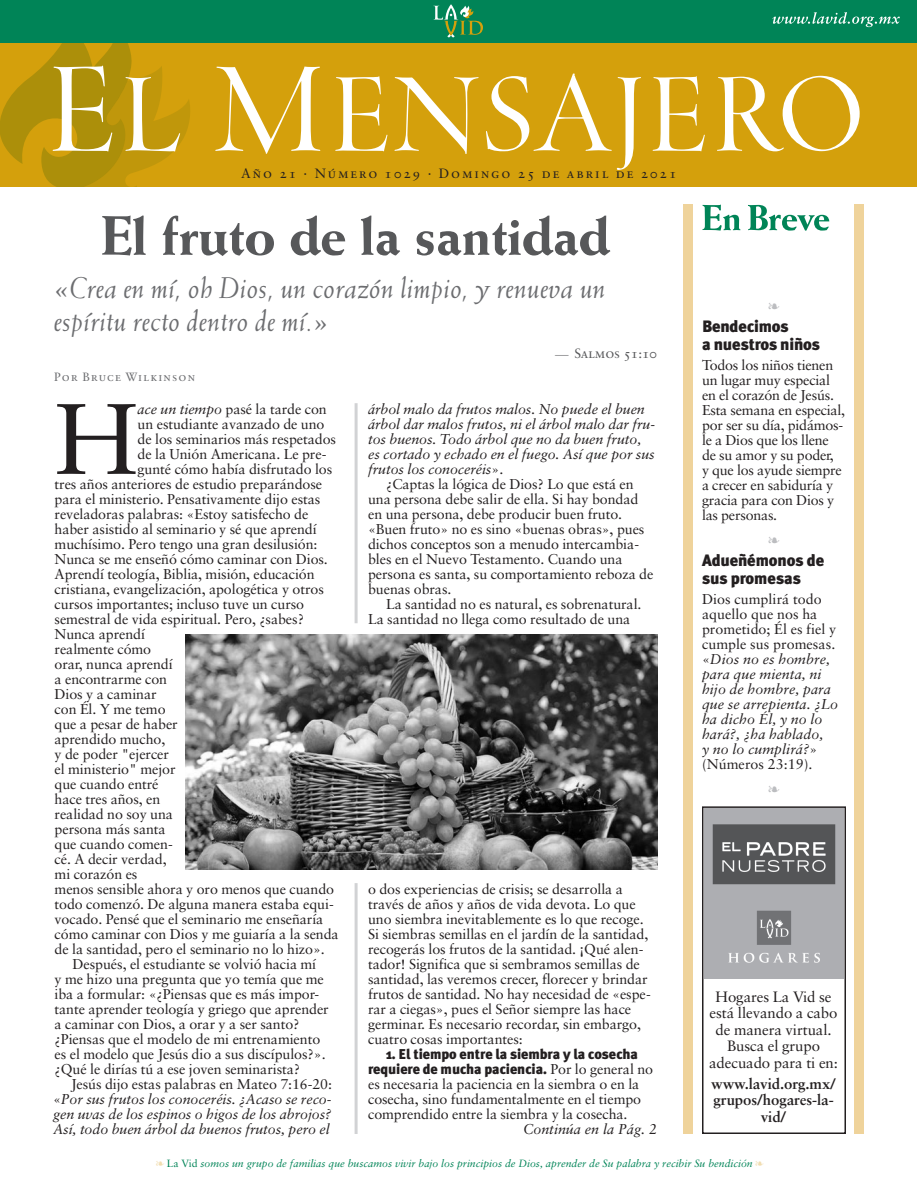
<style>
.page{position:relative;width:918px;height:1188px;background:#fff}
.page>*{position:absolute;margin:0;border:0;box-sizing:border-box;transform-origin:0 0}
.Primer_párrafo_porta{font:100.2px "Sabon";color:#231f20}
.Título_portada{font:800 55.5px "Weiss";letter-spacing:-.015em;color:#57585a}
.Título_portada-2{font:italic 30px/33px "Weiss";letter-spacing:.005em;color:#6c6d70}
.t1{font:900 16.5px/18px "Meta Plus";letter-spacing:-.005em;color:#231f20}
.t2{font:15px/16.5px "Sabon";letter-spacing:-.005em;color:#231f20;text-align:center}
.t3{font:700 15px/16.5px "Sabon";letter-spacing:-.005em;color:#231f20;text-align:center}
.Texto_portada{font:14.25px/15px "Sabon";letter-spacing:-.005em;color:#231f20}
.Primer_párrafo_porta-2{font:14.25px "Sabon";letter-spacing:-.005em;color:#231f20}
.Texto_portada-2{font:italic 14.25px/15px "Sabon";letter-spacing:-.005em;color:#231f20}
.t4{font:13.5px "Sabon Roman SC";letter-spacing:.145em;color:#231f20}
.Título_portada-3{font:13.5px "Sabon Roman SC";letter-spacing:-.005em;color:#57585a}
.Subítulo_portada{font:12px "Sabon Roman SC";letter-spacing:.1em;color:#6c6d70}
.t5{font:italic 10.5px "Sabon";color:#008457}
.s1{font-family:"Weiss";font-style:italic;color:#6c6d70}
.s2{font-style:italic}
.s3{font-style:normal}
.s4{font-family:"Meta Plus";font-weight:900}
.s5{color:#f1ddb1}
</style>
<div class="page">
<div style="left:0;top:42px;width:916px;height:144px;background:#d4a00c"></div>
<div style="left:0;top:0;width:916px;height:42px;background:#008457"></div>
<svg style="left:433px;top:4px;width:50px;height:34px"></svg>
<svg style="left:772px;top:12px;width:128px;height:15px"></svg>
<div style="left:855px;top:204px;width:9px;height:930px;background:#efd39b"></div>
<div style="left:684px;top:204px;width:9px;height:930px;background:#efd39b"></div>
<svg style="left:702px;top:205px;width:38px;height:26px"></svg>
<svg style="left:748px;top:205px;width:81px;height:26px"></svg>
<svg style="left:0;top:42px;width:190px;height:144px"></svg>
<svg style="left:215px;top:67px;width:106px;height:87px"></svg>
<svg style="left:335px;top:76px;width:53px;height:76px"></svg>
<svg style="left:394px;top:77px;width:85px;height:77px"></svg>
<svg style="left:486px;top:73px;width:155px;height:97px"></svg>
<svg style="left:652px;top:76px;width:53px;height:76px"></svg>
<svg style="left:717px;top:76px;width:143px;height:75px"></svg>
<img style="left:185px;top:634px;width:472px;height:235px">
<hr style="left:355px;top:403px;width:3px;height:220px;background:#d1d2d4">
<hr style="left:355px;top:883px;width:3px;height:251px;background:#d1d2d4">
<div style="left:702px;top:806px;width:144px;height:328px;border:2px solid #231f20"></div>
<img style="left:705px;top:809px;width:138px;height:169px">
<p class="t4" style="left:241px;top:166px;width:437px">Año 21 · Número 1029 · Domingo 25 de abril de 2021</p>
<p class="Título_portada" style="left:101px;top:202px;width:511px">El fruto de la santidad</p>
<p class="Título_portada-2" style="left:54px;top:271px;width:554px">«Crea en mí, oh Dios, un corazón limpio, y renueva un espíritu recto dentro de mí.»</p>
<p class="Título_portada-3" style="left:555px;top:345px;width:103px"><span class="s1">—</span> Salmos 51:10</p>
<p class="Subítulo_portada" style="left:54px;top:369px;width:143px">Por Bruce Wilkinson</p>
<p class="Primer_párrafo_porta" style="left:55px;top:379px;width:85px">H</p>
<p class="Primer_párrafo_porta-2" style="left:138px;top:401px;width:191px"><span class="s2">ace un tiempo</span> pasé la tarde con</p>
<p class="Texto_portada-2" style="left:368px;top:402px;width:289px">árbol malo da frutos malos. No puede el buen árbol dar malos frutos, ni el árbol malo dar fru&shy;tos buenos. Todo árbol que no da buen fruto, es cortado y echado en el fuego. Así que por sus frutos los conoceréis<span class="s3">».</span></p>
<p class="Texto_portada" style="left:368px;top:476px;width:287px;text-indent:18px">¿Captas la lógica de Dios? Lo que está en una persona debe salir de ella. Si hay bondad en una persona, debe producir buen fruto. «Buen fruto» no es sino «buenas obras», pues dichos conceptos son a menudo intercambia&shy;bles en el Nuevo Testamento. Cuando una persona es santa, su comportamiento reboza de buenas obras.</p>
<p class="Texto_portada" style="left:368px;top:596px;width:275px;text-indent:18px">La santidad no es natural, es sobrenatural.<br>La santidad no llega como resultado de una</p>
<p class="Primer_párrafo_porta-2" style="left:138px;top:416px;width:188px">un estudiante avanzado de uno</p>
<p class="Primer_párrafo_porta-2" style="left:138px;top:431px;width:200px">de los seminarios más respetados</p>
<p class="Primer_párrafo_porta-2" style="left:138px;top:446px;width:190px">de la Unión Americana. Le pre-</p>
<p class="Primer_párrafo_porta-2" style="left:138px;top:461px;width:196px">gunté cómo había disfrutado los</p>
<p class="Primer_párrafo_porta-2" style="left:55px;top:476px;width:269px">tres años anteriores de estudio preparándose</p>
<p class="Primer_párrafo_porta-2" style="left:55px;top:491px;width:267px">para el ministerio. Pensativamente dijo estas</p>
<p class="Primer_párrafo_porta-2" style="left:55px;top:506px;width:255px">reveladoras palabras: «Estoy satisfecho de</p>
<p class="Primer_párrafo_porta-2" style="left:55px;top:521px;width:264px">haber asistido al seminario y sé que aprendí</p>
<p class="Primer_párrafo_porta-2" style="left:55px;top:536px;width:265px">muchísimo. Pero tengo una gran desilusión:</p>
<p class="Primer_párrafo_porta-2" style="left:55px;top:551px;width:275px">Nunca se me enseñó cómo caminar con Dios.</p>
<p class="Primer_párrafo_porta-2" style="left:55px;top:566px;width:262px">Aprendí teología, Biblia, misión, educación</p>
<p class="Primer_párrafo_porta-2" style="left:55px;top:581px;width:271px">cristiana, evangelización, apologética y otros</p>
<p class="Primer_párrafo_porta-2" style="left:55px;top:596px;width:251px">cursos importantes; incluso tuve un curso</p>
<p class="Primer_párrafo_porta-2" style="left:55px;top:611px;width:251px">semestral de vida espiritual. Pero, ¿sabes?</p>
<p class="Primer_párrafo_porta-2" style="left:55px;top:626px;width:92px">Nunca aprendí</p>
<p class="Primer_párrafo_porta-2" style="left:55px;top:641px;width:98px">realmente cómo</p>
<p class="Primer_párrafo_porta-2" style="left:55px;top:656px;width:120px">orar, nunca aprendí</p>
<p class="Primer_párrafo_porta-2" style="left:55px;top:671px;width:114px">a encontrarme con</p>
<p class="Primer_párrafo_porta-2" style="left:55px;top:686px;width:104px">Dios y a caminar</p>
<p class="Primer_párrafo_porta-2" style="left:55px;top:701px;width:113px">con Él. Y me temo</p>
<p class="Primer_párrafo_porta-2" style="left:55px;top:716px;width:125px">que a pesar de haber</p>
<p class="Primer_párrafo_porta-2" style="left:55px;top:731px;width:112px">aprendido mucho,</p>
<p class="Primer_párrafo_porta-2" style="left:55px;top:746px;width:116px">y de poder "ejercer</p>
<p class="Primer_párrafo_porta-2" style="left:55px;top:761px;width:123px">el ministerio" mejor</p>
<p class="Primer_párrafo_porta-2" style="left:55px;top:776px;width:106px">que cuando entré</p>
<p class="Primer_párrafo_porta-2" style="left:55px;top:791px;width:107px">hace tres años, en</p>
<p class="Primer_párrafo_porta-2" style="left:55px;top:806px;width:120px">realidad no soy una</p>
<p class="Primer_párrafo_porta-2" style="left:55px;top:821px;width:113px">persona más santa</p>
<p class="Primer_párrafo_porta-2" style="left:55px;top:836px;width:120px">que cuando comen-</p>
<p class="Primer_párrafo_porta-2" style="left:55px;top:851px;width:114px">cé. A decir verdad,</p>
<p class="Primer_párrafo_porta-2" style="left:55px;top:866px;width:84px">mi corazón es</p>
<p class="Primer_párrafo_porta-2" style="left:55px;top:881px;width:281px">menos sensible ahora y oro menos que cuando</p>
<p class="Primer_párrafo_porta-2" style="left:55px;top:896px;width:281px">todo comenzó. De alguna manera estaba equi-</p>
<p class="Primer_párrafo_porta-2" style="left:55px;top:911px;width:270px">vocado. Pensé que el seminario me enseñaría</p>
<p class="Primer_párrafo_porta-2" style="left:55px;top:926px;width:286px">cómo caminar con Dios y me guiaría a la senda</p>
<p class="Primer_párrafo_porta-2" style="left:55px;top:941px;width:272px">de la santidad, pero el seminario no lo hizo».</p>
<p class="Texto_portada" style="left:55px;top:956px;width:276px;text-indent:18px">Después, el estudiante se volvió hacia mí<br>y me hizo una pregunta que yo temía que me iba a formular: «¿Piensas que es más impor&shy;tante aprender teología y griego que aprender a caminar con Dios, a orar y a ser santo? ¿Piensas que el modelo de mi entrenamiento es el modelo que Jesús dio a sus discípulos?». ¿Qué le dirías tú a ese joven seminarista?</p>
<p class="Texto_portada-2" style="left:53px;top:1077px;width:280px;text-align:justify;text-indent:18px"><span class="s3">Jesús dijo estas palabras en Mateo 7:16-20: «</span>Por sus frutos los conoceréis. ¿Acaso se reco&shy;gen uvas de los espinos o higos de los abrojos?<br>Así, todo buen árbol da buenos frutos, pero el</p>
<p class="Texto_portada" style="left:368px;top:881px;width:284px">o dos experiencias de crisis; se desarrolla a través de años y años de vida devota. Lo que uno siembra inevitablemente es lo que recoge.<br>Si siembras semillas en el jardín de la santidad, recogerás los frutos de la santidad. ¡Qué alen&shy;tador! Significa que si sembramos semillas de santidad, las veremos crecer, florecer y brindar frutos de santidad. No hay necesidad de «espe&shy;rar a ciegas», pues el Señor siempre las hace germinar. Es necesario recordar, sin embargo, cuatro cosas importantes:</p>
<p class="Texto_portada" style="left:368px;top:1046px;width:287px;text-indent:18px"><span class="s4">1. El tiempo entre la siembra y la cosecha requiere de mucha paciencia.</span> Por lo general no es necesaria la paciencia en la siembra o en la cosecha, sino fundamentalmente en el tiempo comprendido entre la siembra y la cosecha.</p>
<p class="Texto_portada-2" style="left:523px;top:1122px;width:135px">Continúa en la Pág. 2</p>
<p class="t1" style="left:702px;top:318px;width:119px">Bendecimos<br>a nuestros niños</p>
<p class="Texto_portada" style="left:702px;top:357px;width:145px">Todos los niños tienen un lugar muy especial en el corazón de Jesús.<br>Esta semana en especial, por ser su día, pidámos&shy;le a Dios que los llene de su amor y su poder,<br>y que los ayude siempre a crecer en sabiduría y gracia para con Dios y las personas.</p>
<p class="t1" style="left:702px;top:552px;width:124px">Adueñémonos de sus promesas</p>
<p class="Texto_portada-2" style="left:702px;top:591px;width:138px"><span class="s3">Dios cumplirá todo aquello que nos ha prometido; Él es fiel y cumple sus promesas. «</span>Dios no es hombre, para que mienta, ni hijo de hombre, para que se arrepienta. ¿Lo ha dicho Él, y no lo hará?, ¿ha hablado,<br>y no lo cumplirá?<span class="s3">» (Números 23:19).</span></p>
<p class="t2" style="left:710px;top:988px;width:129px">Hogares La Vid se está llevando a cabo de manera virtual.</p>
<p class="t2" style="left:709px;top:1038px;width:130px">Busca el grupo adecuado para ti en:</p>
<p class="t3" style="left:711px;top:1075px;width:127px">www.lavid.org.mx/ grupos/hogares-la&shy;vid/</p>
<p class="t5" style="left:156px;top:1158px;width:609px"><span class="s5">❧</span> <span class="s3">La Vid</span> somos un grupo de familias que buscamos vivir bajo los principios de Dios, aprender de Su palabra y recibir Su bendición <span class="s5">❧</span></p>
</div>
